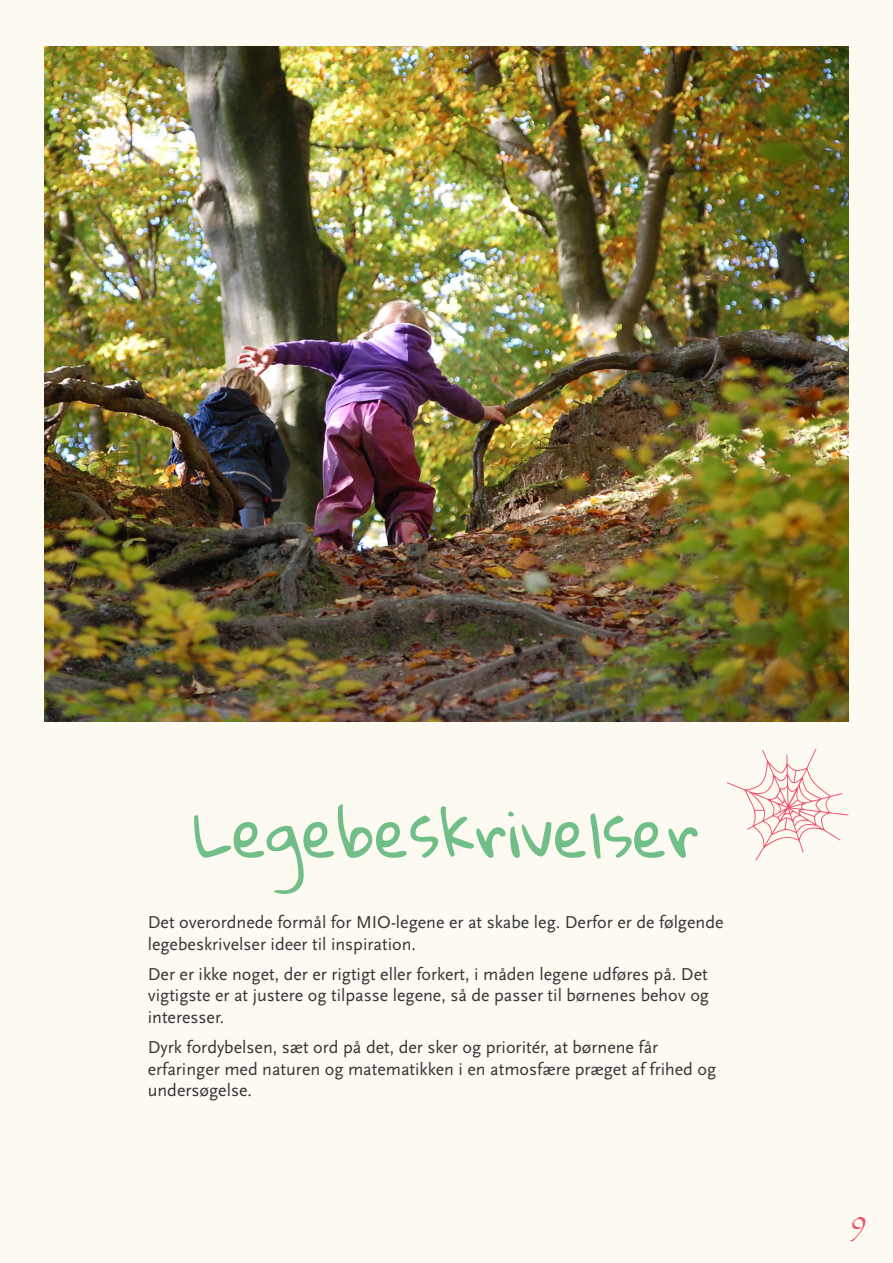
<style>
.page{position:relative;width:893px;height:1263px;background:#fcfaf1}
.page>*{position:absolute;margin:0;border:0;box-sizing:border-box;transform-origin:0 0}
.t1{font:63px "Gloria Hallelujah";color:#71be88}
.t2{font:34.5px "Papyrus";color:#ef516c}
.Tekstboks_brød{font:18px/21.6px "Scala Sans OT";color:#363536}
</style>
<div class="page">
<img style="left:45px;top:47px;width:803px;height:675px">
<svg style="left:727px;top:748px;width:121px;height:113px"></svg>
<p class="t1" style="left:194px;top:799px;width:506px">Legebeskrivelser</p>
<p class="Tekstboks_brød" style="left:148px;top:912px;width:577px">Det overordnede formål for MIO-legene er at skabe leg. Derfor er de følgende legebeskrivelser ideer til inspiration.</p>
<p class="Tekstboks_brød" style="left:148px;top:963px;width:563px;text-align:justify">Der er ikke noget, der er rigtigt eller forkert, i måden legene udføres på. Det vigtigste er at justere og tilpasse legene, så de passer til børnenes behov og interesser.</p>
<p class="Tekstboks_brød" style="left:148px;top:1037px;width:570px">Dyrk fordybelsen, sæt ord på det, der sker og prioritér, at børnene får erfaringer med naturen og matematikken i en atmosfære præget af frihed og undersøgelse.</p>
<h2 class="t2" style="left:849px;top:1204px;width:21px">9</h2>
</div>
